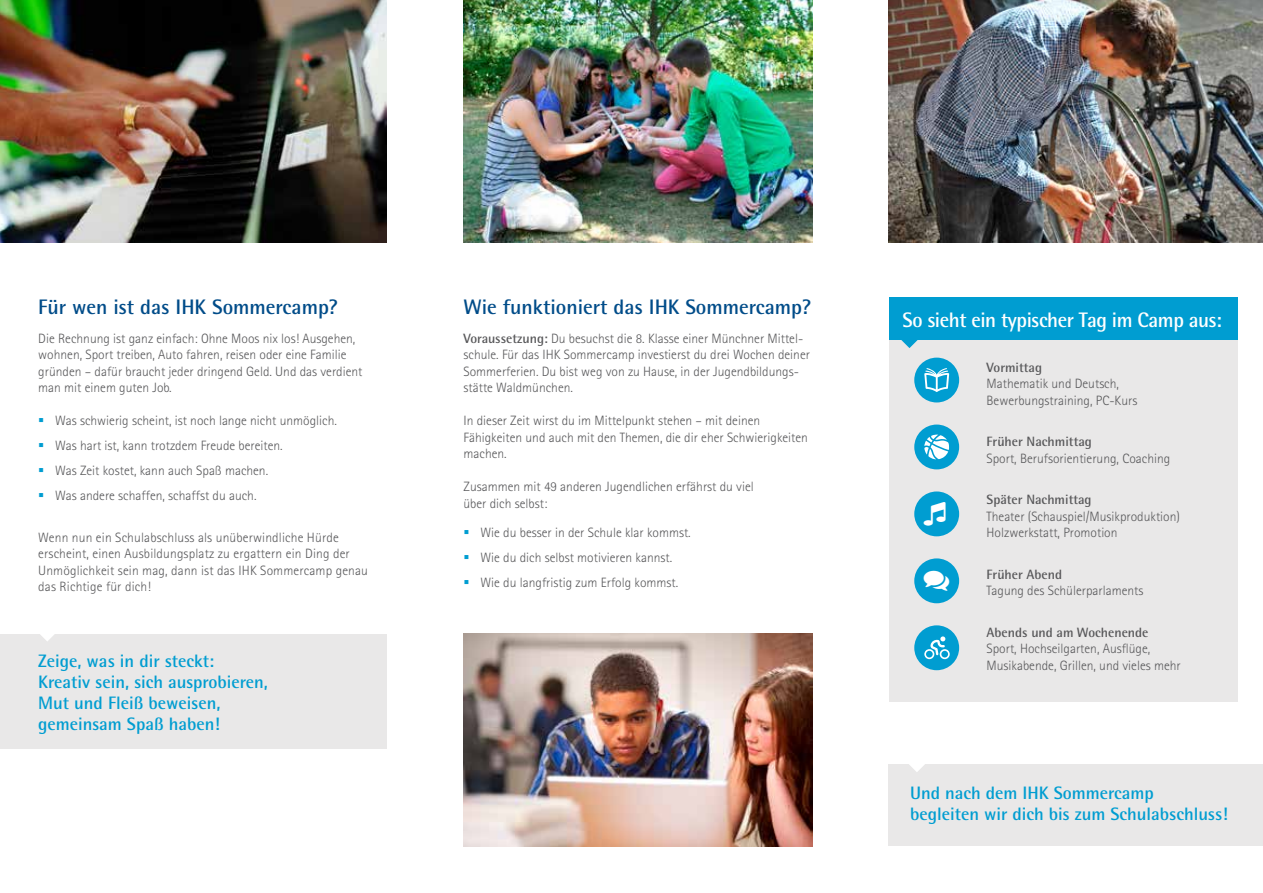
<style>
.page{position:relative;width:1263px;height:893px;background:#fff}
.page>*{position:absolute;margin:0;border:0;box-sizing:border-box;transform-origin:0 0}
.t1{font:700 21px "Agfa Rotis Semisans";color:#004c89}
.t2{font:700 21px "Agfa Rotis Semisans";letter-spacing:-.02em;color:#fff}
.t3{font:700 18px/21px "Agfa Rotis Semisans";color:#009dd1}
.t4{font:300 13.5px/16.5px "Agfa Rotis Sans Serif";color:#58585a}
.t5{font:700 13.5px "Agfa Rotis Semisans";color:#58585a}
.s1{color:#009dd1}
.s2{font-family:"Agfa Rotis Semisans";font-weight:700}
</style>
<div class="page">
<div style="left:889px;top:337px;width:348px;height:365px;background:#e9e8e8"></div>
<div style="left:0;top:634px;width:387px;height:114px;background:#e9e8e8"></div>
<div style="left:889px;top:764px;width:374px;height:82px;background:#e9e8e8"></div>
<img style="left:463px;top:0;width:349px;height:242px">
<svg style="left:40px;top:634px;width:14px;height:7px"></svg>
<svg style="left:909px;top:764px;width:16px;height:8px"></svg>
<svg style="left:901px;top:340px;width:17px;height:8px"></svg>
<div style="left:889px;top:298px;width:348px;height:42px;background:#009dd1"></div>
<img style="left:463px;top:634px;width:349px;height:212px">
<div style="left:914px;top:491px;width:45px;height:45px;background:#009dd1;border-radius:50%"></div>
<div style="left:914px;top:558px;width:45px;height:45px;background:#009dd1;border-radius:50%"></div>
<div style="left:914px;top:425px;width:45px;height:44px;background:#009dd1;border-radius:50%"></div>
<svg style="left:924px;top:434px;width:25px;height:25px"></svg>
<div style="left:914px;top:358px;width:45px;height:44px;background:#009dd1;border-radius:50%"></div>
<svg style="left:924px;top:368px;width:25px;height:24px"></svg>
<div style="left:914px;top:625px;width:45px;height:45px;background:#009dd1;border-radius:50%"></div>
<svg style="left:924px;top:636px;width:26px;height:23px"></svg>
<img style="left:0;top:0;width:387px;height:242px">
<img style="left:889px;top:0;width:374px;height:242px">
<h1 class="t1" style="left:38px;top:294px;width:302px">Für wen ist das IHK Sommercamp?</h1>
<p class="t4" style="left:38px;top:330px;width:326px">Die Rechnung ist ganz einfach: Ohne Moos nix los! Ausgehen, wohnen, Sport treiben, Auto fahren, reisen oder eine Familie gründen – dafür braucht jeder dringend Geld. Und das verdient man mit einem guten Job.</p>
<p class="t4" style="left:38px;top:412px;width:300px"><span class="s1">▪</span> Was schwierig scheint, ist noch lange nicht unmöglich.</p>
<p class="t4" style="left:38px;top:437px;width:246px"><span class="s1">▪</span> Was hart ist, kann trotzdem Freude bereiten.</p>
<p class="t4" style="left:38px;top:462px;width:231px"><span class="s1">▪</span> Was Zeit kostet, kann auch Spaß machen.</p>
<p class="t4" style="left:38px;top:487px;width:220px"><span class="s1">▪</span> Was andere schaffen, schaffst du auch.</p>
<p class="t4" style="left:38px;top:529px;width:331px">Wenn nun ein Schulabschluss als unüberwindliche Hürde erscheint, einen Ausbildungsplatz zu ergattern ein Ding der Unmöglichkeit sein mag, dann ist das IHK Sommercamp genau das Richtige für dich!</p>
<h2 class="t3" style="left:38px;top:650px;width:231px">Zeige, was in dir steckt:<br>Kreativ sein, sich ausprobieren,<br>Mut und Fleiß beweisen, gemeinsam Spaß haben!</h2>
<h1 class="t1" style="left:463px;top:294px;width:350px">Wie funktioniert das IHK Sommercamp?</h1>
<p class="t4" style="left:463px;top:330px;width:348px"><span class="s2">Voraussetzung:</span> Du besuchst die 8. Klasse einer Münchner Mittel&shy;schule. Für das IHK Sommercamp investierst du drei Wochen deiner Sommerferien. Du bist weg von zu Hause, in der Jugendbildungs&shy;stätte Waldmünchen.</p>
<p class="t4" style="left:463px;top:412px;width:346px">In dieser Zeit wirst du im Mittelpunkt stehen – mit deinen<br>Fähigkeiten und auch mit den Themen, die dir eher Schwierigkeiten machen.</p>
<p class="t4" style="left:463px;top:478px;width:292px">Zusammen mit 49 anderen Jugendlichen erfährst du viel über dich selbst:</p>
<p class="t4" style="left:463px;top:524px;width:229px"><span class="s1">▪</span> Wie du besser in der Schule klar kommst.</p>
<p class="t4" style="left:463px;top:549px;width:210px"><span class="s1">▪</span> Wie du dich selbst motivieren kannst.</p>
<p class="t4" style="left:463px;top:574px;width:216px"><span class="s1">▪</span> Wie du langfristig zum Erfolg kommst.</p>
<h1 class="t2" style="left:902px;top:307px;width:321px">So sieht ein typischer Tag im Camp aus:</h1>
<p class="t5" style="left:986px;top:359px;width:57px">Vormittag</p>
<p class="t4" style="left:986px;top:375px;width:152px">Mathematik und Deutsch,<br>Bewerbungstraining, PC-Kurs</p>
<p class="t5" style="left:986px;top:433px;width:107px">Früher Nachmittag</p>
<p class="t4" style="left:986px;top:450px;width:185px">Sport, Berufsorientierung, Coaching</p>
<p class="t5" style="left:986px;top:491px;width:107px">Später Nachmittag</p>
<p class="t4" style="left:986px;top:508px;width:195px">Theater (Schauspiel/Musikproduktion)<br>Holzwerkstatt, Promotion</p>
<p class="t5" style="left:986px;top:566px;width:77px">Früher Abend</p>
<p class="t4" style="left:986px;top:582px;width:158px">Tagung des Schülerparlaments</p>
<p class="t5" style="left:986px;top:624px;width:163px">Abends und am Wochenende</p>
<p class="t4" style="left:986px;top:640px;width:196px">Sport, Hochseilgarten, Ausflüge,<br>Musikabende, Grillen, und vieles mehr</p>
<h2 class="t3" style="left:910px;top:782px;width:319px">Und nach dem IHK Sommercamp<br>begleiten wir dich bis zum Schulabschluss!</h2>
</div>
